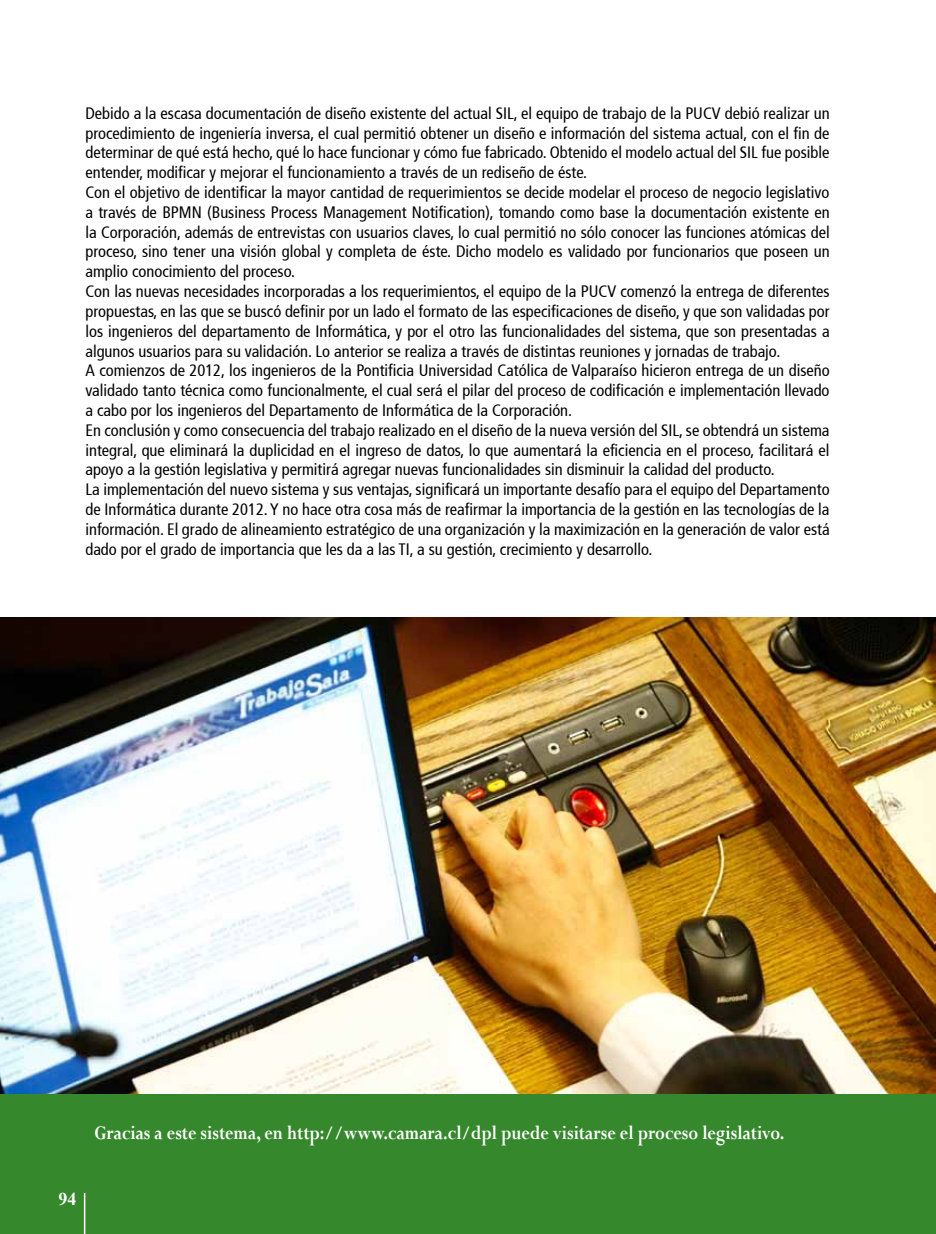
<style>
.page{position:relative;width:936px;height:1234px;background:#fff}
.page>*{position:absolute;margin:0;border:0;box-sizing:border-box;transform-origin:0 0}
.t1{font:700 21.6px "Perpetua";color:#fff;scale:.83 1}
.t2{font:700 18px "Times New Roman";color:#fff}
.t3{font:condensed 16.5px/19.8px "Frutiger 57";color:#000}
</style>
<div class="page">
<div style="left:0;top:1093px;width:935px;height:140px;background:#35882c"></div>
<img style="left:0;top:617px;width:935px;height:476px">
<hr style="left:84px;top:1192px;width:1px;height:41px;background:#fff">
<p class="t3" style="left:85px;top:103px;width:745px">Debido a la escasa documentación de diseño existente del actual SIL, el equipo de trabajo de la PUCV debió realizar un procedimiento de ingeniería inversa, el cual permitió obtener un diseño e información del sistema actual, con el fin de determinar de qué está hecho, qué lo hace funcionar y cómo fue fabricado. Obtenido el modelo actual del SIL fue posible entender, modificar y mejorar el funcionamiento a través de un rediseño de éste.<br>Con el objetivo de identificar la mayor cantidad de requerimientos se decide modelar el proceso de negocio legislativo a través de BPMN (Business Process Management Notification), tomando como base la documentación existente en la Corporación, además de entrevistas con usuarios claves, lo cual permitió no sólo conocer las funciones atómicas del proceso, sino tener una visión global y completa de éste. Dicho modelo es validado por funcionarios que poseen un amplio conocimiento del proceso.<br>Con las nuevas necesidades incorporadas a los requerimientos, el equipo de la PUCV comenzó la entrega de diferentes propuestas, en las que se buscó definir por un lado el formato de las especificaciones de diseño, y que son validadas por los ingenieros del departamento de Informática, y por el otro las funcionalidades del sistema, que son presentadas a algunos usuarios para su validación. Lo anterior se realiza a través de distintas reuniones y jornadas de trabajo.<br>A comienzos de 2012, los ingenieros de la Pontificia Universidad Católica de Valparaíso hicieron entrega de un diseño validado tanto técnica como funcionalmente, el cual será el pilar del proceso de codificación e implementación llevado a cabo por los ingenieros del Departamento de Informática de la Corporación.<br>En conclusión y como consecuencia del trabajo realizado en el diseño de la nueva versión del SIL, se obtendrá un sistema integral, que eliminará la duplicidad en el ingreso de datos, lo que aumentará la eficiencia en el proceso, facilitará el apoyo a la gestión legislativa y permitirá agregar nuevas funcionalidades sin disminuir la calidad del producto.<br>La implementación del nuevo sistema y sus ventajas, significará un importante desafío para el equipo del Departamento de Informática durante 2012. Y no hace otra cosa más de reafirmar la importancia de la gestión en las tecnologías de la información. El grado de alineamiento estratégico de una organización y la maximización en la generación de valor está dado por el grado de importancia que les da a las TI, a su gestión, crecimiento y desarrollo.</p>
<p class="t2" style="left:59px;top:1186px;width:19px">94</p>
<h1 class="t1" style="left:94px;top:1118px;width:833px">Gracias a este sistema, en http://www.camara.cl/dpl puede visitarse el proceso legislativo.</h1>
</div>
